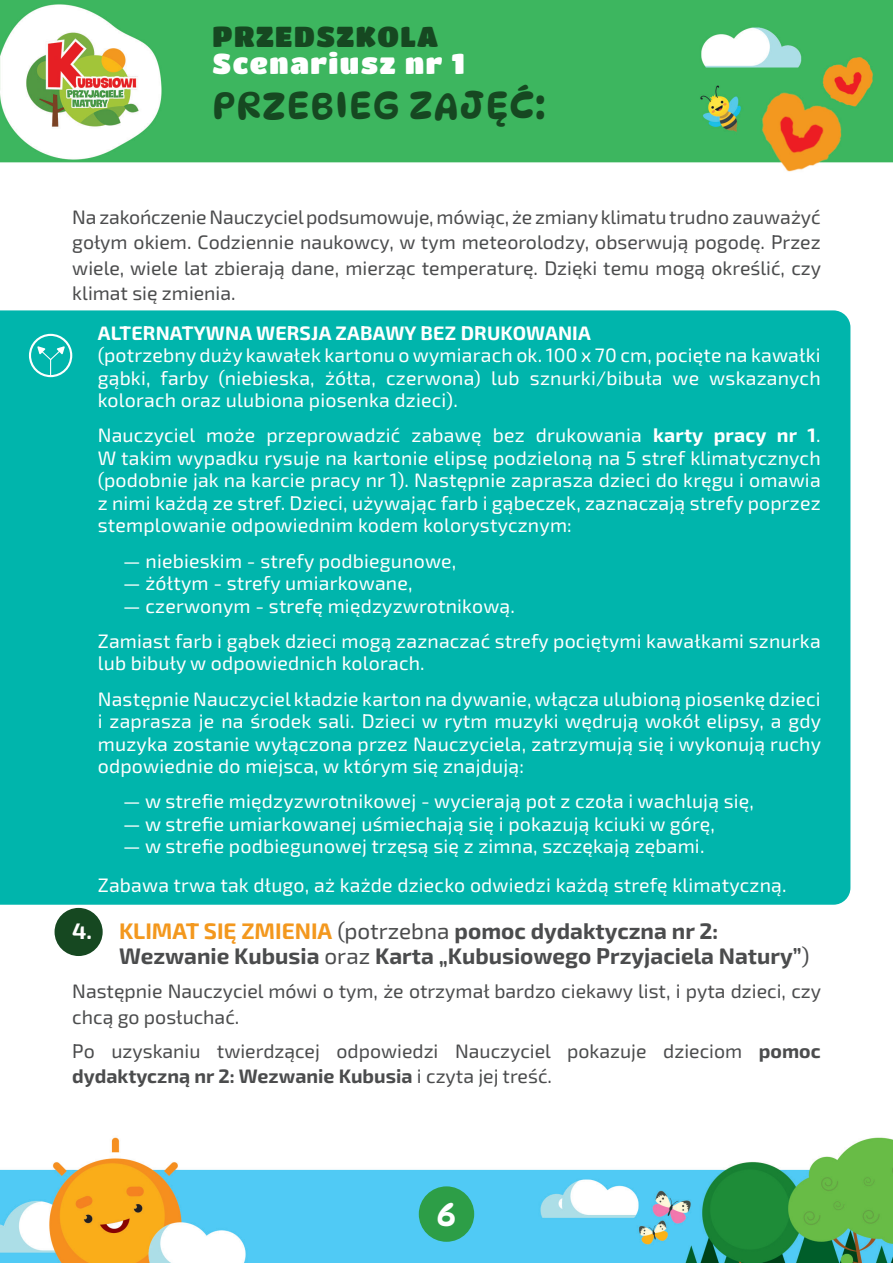
<style>
.page{position:relative;width:893px;height:1263px;background:#fff}
.page>*{position:absolute;margin:0;border:0;box-sizing:border-box;transform-origin:0 0}
.t1{font:500 37.5px "Dyna Puff";letter-spacing:.05em;color:#164821}
.t2{font:33px "Dyna Puff";color:#fff}
.t3{font:28.5px "Titan One";letter-spacing:.05em;color:#fff}
.t4{font:28.5px "Titan One";letter-spacing:.05em;color:#164821}
.t5{font:700 22.5px/25.5px "Exo 2";color:#4b4c4d}
.t6{font:19.5px/22.5px "Exo 2";letter-spacing:.01em;color:#fff;text-align:justify}
.t7{font:19.5px/25.5px "Exo 2";color:#4b4c4d}
.t8{font:700 19.5px "Exo 2";letter-spacing:.01em;color:#fff}
.s1{font-weight:700}
.s2{color:#fff}
.s3{color:#f3981e}
.s4{font-weight:400}
</style>
<div class="page">
<img style="left:0;top:0;width:893px;height:1263px">
<div style="left:419px;top:1186px;width:55px;height:56px;background:#2d9e47;border-radius:50%"></div>
<div style="left:0;top:310px;width:850px;height:595px;background:#00b5ac"></div>
<div style="left:55px;top:908px;width:48px;height:48px;background:#164821;border-radius:50%"></div>
<div style="left:29px;top:334px;width:43px;height:43px;border:2px solid #fff;border-radius:50%"></div>
<svg style="left:37px;top:346px;width:28px;height:31px"></svg>
<p class="t4" style="left:213px;top:20px;width:227px">PRZEDSZKOLA</p>
<p class="t3" style="left:213px;top:47px;width:254px">Scenariusz nr 1</p>
<p class="t1" style="left:213px;top:82px;width:334px">PRZEBIEG ZAJĘĆ:</p>
<p class="t7" style="left:72px;top:203px;width:750px;text-align:justify">Na zakończenie Nauczyciel podsumowuje, mówiąc, że zmiany klimatu trudno zauważyć gołym okiem. Codziennie naukowcy, w tym meteorolodzy, obserwują pogodę. Przez wiele, wiele lat zbierają dane, mierząc temperaturę. Dzięki temu mogą określić, czy klimat się zmienia.</p>
<p class="t8" style="left:98px;top:319px;width:495px">ALTERNATYWNA WERSJA ZABAWY BEZ DRUKOWANIA</p>
<p class="t6" style="left:98px;top:343px;width:724px">(potrzebny duży kawałek kartonu o wymiarach ok. 100 x 70 cm, pocięte na kawałki gąbki, farby (niebieska, żółta, czerwona) lub sznurki/bibuła we wskazanych kolorach oraz ulubiona piosenka dzieci).</p>
<p class="t6" style="left:98px;top:424px;width:724px">Nauczyciel może przeprowadzić zabawę bez drukowania <span class="s1">karty pracy nr 1</span>.<br>W takim wypadku rysuje na kartonie elipsę podzieloną na 5 stref klimatycznych (podobnie jak na karcie pracy nr 1). Następnie zaprasza dzieci do kręgu i omawia z nimi każdą ze stref. Dzieci, używając farb i gąbeczek, zaznaczają strefy poprzez stemplowanie odpowiednim kodem kolorystycznym:</p>
<p class="t6" style="left:123px;top:549px;width:334px">— niebieskim - strefy podbiegunowe,</p>
<p class="t6" style="left:123px;top:571px;width:291px">— żółtym - strefy umiarkowane,</p>
<p class="t6" style="left:123px;top:594px;width:393px">— czerwonym - strefę międzyzwrotnikową.</p>
<p class="t6" style="left:98px;top:629px;width:724px">Zamiast farb i gąbek dzieci mogą zaznaczać strefy pociętymi kawałkami sznurka lub bibuły w odpowiednich kolorach.</p>
<p class="t6" style="left:98px;top:687px;width:725px">Następnie Nauczyciel kładzie karton na dywanie, włącza ulubioną piosenkę dzieci i zaprasza je na środek sali. Dzieci w rytm muzyki wędrują wokół elipsy, a gdy muzyka zostanie wyłączona przez Nauczyciela, zatrzymują się i wykonują ruchy odpowiednie do miejsca, w którym się znajdują:</p>
<p class="t6" style="left:123px;top:790px;width:632px">— w strefie międzyzwrotnikowej - wycierają pot z czoła i wachlują się,</p>
<p class="t6" style="left:123px;top:812px;width:593px">— w strefie umiarkowanej uśmiechają się i pokazują kciuki w górę,</p>
<p class="t6" style="left:123px;top:835px;width:583px">— w strefie podbiegunowej trzęsą się z zimna, szczękają zębami.</p>
<p class="t6" style="left:98px;top:873px;width:690px">Zabawa trwa tak długo, aż każde dziecko odwiedzi każdą strefę klimatyczną.</p>
<p class="t5" style="left:119px;top:917px;width:692px;text-indent:-47px"><span class="s2">4.</span> <span class="s3">KLIMAT SIĘ ZMIENIA</span> <span class="s4">(potrzebna</span> pomoc dydaktyczna nr 2:<br>Wezwanie Kubusia <span class="s4">oraz</span> Karta „Kubusiowego Przyjaciela Natury”<span class="s4">)</span></p>
<p class="t7" style="left:72px;top:978px;width:750px">Następnie Nauczyciel mówi o tym, że otrzymał bardzo ciekawy list, i pyta dzieci, czy chcą go posłuchać.</p>
<p class="t7" style="left:72px;top:1037px;width:750px">Po uzyskaniu twierdzącej odpowiedzi Nauczyciel pokazuje dzieciom <span class="s1">pomoc dydaktyczną nr 2: Wezwanie Kubusia</span> i czyta jej treść.</p>
<p class="t2" style="left:437px;top:1193px;width:21px">6</p>
</div>
